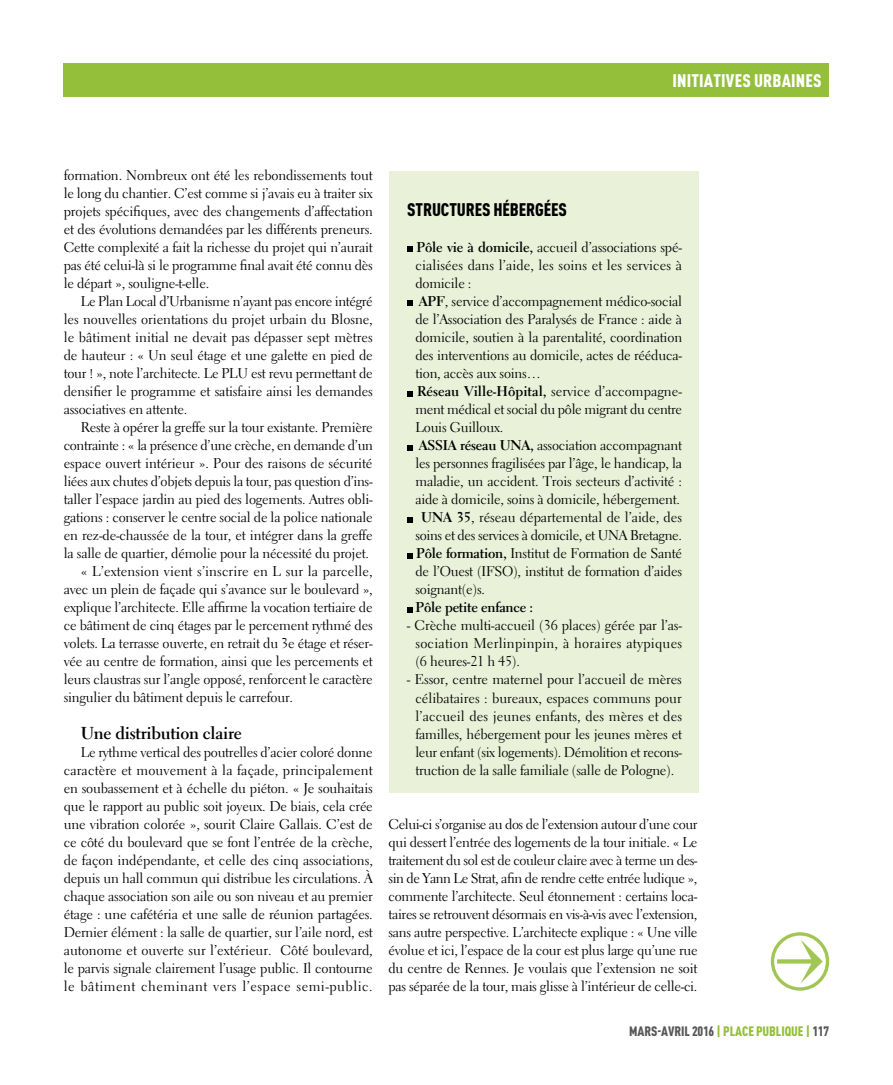
<style>
.page{position:relative;width:893px;height:1085px;background:#fff}
.page>*{position:absolute;margin:0;border:0;box-sizing:border-box;transform-origin:0 0}
.t1{font:900 condensed 18px "DINOT";letter-spacing:.01em;color:#fff}
.t2{font:900 condensed 18px "DINOT";letter-spacing:-.005em;color:#000}
.t3{font:700 17.25px "Electra LT Std";letter-spacing:-.015em;color:#000}
.t4{font:14.1px/18px "Electra LT Std";letter-spacing:-.015em;color:#000;text-align:justify}
.t5{font:14.1px "Electra LT Std";letter-spacing:.005em;color:#000}
.t6{font:700 14.1px "Electra LT Std";letter-spacing:.005em;color:#000}
.t7{font:700 14.1px "Electra LT Std";letter-spacing:-.015em;color:#000}
.t8{font:900 condensed 13.5px "DINOT";letter-spacing:-.005em;color:#58585a}
.s1{font-weight:700}
.s2{font-weight:400}
.s3{color:#93bf3a}
</style>
<div class="page">
<div style="left:64px;top:64px;width:765px;height:33px;background:#93bf3a"></div>
<svg style="left:771px;top:932px;width:58px;height:58px"></svg>
<div style="left:390px;top:171px;width:309px;height:621px;background:#eaf1d9"></div>
<svg style="left:407px;top:246px;width:5px;height:6px"></svg>
<svg style="left:407px;top:300px;width:5px;height:6px"></svg>
<svg style="left:407px;top:391px;width:5px;height:5px"></svg>
<svg style="left:407px;top:445px;width:5px;height:5px"></svg>
<svg style="left:407px;top:517px;width:5px;height:5px"></svg>
<svg style="left:407px;top:553px;width:5px;height:5px"></svg>
<svg style="left:407px;top:607px;width:5px;height:5px"></svg>
<p class="t1" style="left:672px;top:70px;width:151px">INITIATIVES URBAINES</p>
<p class="t4" style="left:64px;top:166px;width:311px">formation. Nombreux ont été les rebondissements tout le long du chantier. C’est comme si j’avais eu à traiter six projets spécifiques, avec des changements d’affectation et des évolutions demandées par les différents preneurs.<br>Cette complexité a fait la richesse du projet qui n’aurait pas été celui-là si le programme final avait été connu dès le départ », souligne-t-elle.</p>
<p class="t4" style="left:64px;top:292px;width:311px;text-indent:17px">Le Plan Local d’Urbanisme n’ayant pas encore intégré les nouvelles orientations du projet urbain du Blosne, le bâtiment initial ne devait pas dépasser sept mètres de hauteur : « Un seul étage et une galette en pied de tour ! », note l’architecte. Le PLU est revu permettant de densifier le programme et satisfaire ainsi les demandes associatives en attente.</p>
<p class="t4" style="left:81px;top:418px;width:293px">Reste à opérer la greffe sur la tour existante. Première</p>
<p class="t4" style="left:64px;top:436px;width:311px">contrainte : « la présence d’une crèche, en demande d’un</p>
<p class="t4" style="left:64px;top:454px;width:310px">espace ouvert intérieur ». Pour des raisons de sécurité</p>
<p class="t4" style="left:64px;top:472px;width:310px">liées aux chutes d’objets depuis la tour, pas question d’ins-</p>
<p class="t4" style="left:64px;top:490px;width:310px">taller l’espace jardin au pied des logements. Autres obli-</p>
<p class="t4" style="left:64px;top:508px;width:310px">gations : conserver le centre social de la police nationale</p>
<p class="t4" style="left:64px;top:526px;width:310px">en rez-de-chaussée de la tour, et intégrer dans la greffe</p>
<p class="t4" style="left:64px;top:544px;width:307px">la salle de quartier, démolie pour la nécessité du projet.</p>
<p class="t5" style="left:81px;top:563px;width:293px">« L’extension vient s’inscrire en L sur la parcelle,</p>
<p class="t4" style="left:64px;top:580px;width:311px">avec un plein de façade qui s’avance sur le boulevard »,</p>
<p class="t4" style="left:64px;top:598px;width:310px">explique l’architecte. Elle affirme la vocation tertiaire de</p>
<p class="t4" style="left:64px;top:616px;width:310px">ce bâtiment de cinq étages par le percement rythmé des</p>
<p class="t4" style="left:64px;top:634px;width:310px">volets. La terrasse ouverte, en retrait du 3e étage et réser-</p>
<p class="t4" style="left:64px;top:652px;width:310px">vée au centre de formation, ainsi que les percements et</p>
<p class="t4" style="left:64px;top:670px;width:310px">leurs claustras sur l’angle opposé, renforcent le caractère</p>
<p class="t4" style="left:64px;top:688px;width:231px">singulier du bâtiment depuis le carrefour.</p>
<p class="t3" style="left:81px;top:721px;width:163px">Une distribution claire</p>
<p class="t4" style="left:64px;top:742px;width:311px;text-indent:17px">Le rythme vertical des poutrelles d’acier coloré donne caractère et mouvement à la façade, principalement en soubassement et à échelle du piéton. « Je souhaitais que le rapport au public soit joyeux. De biais, cela crée une vibration colorée », sourit Claire Gallais. C’est de ce côté du boulevard que se font l’entrée de la crèche, de façon indépendante, et celle des cinq associations, depuis un hall commun qui distribue les circulations. À chaque association son aile ou son niveau et au premier étage : une cafétéria et une salle de réunion partagées.<br>Dernier élément : la salle de quartier, sur l’aile nord, est autonome et ouverte sur l’extérieur. Côté boulevard, le parvis signale clairement l’usage public. Il contourne le bâtiment cheminant vers l’espace semi-public.</p>
<p class="t2" style="left:407px;top:198px;width:10px">STRUCTURES</p>
<p class="t2" style="left:493px;top:198px;width:66px">HÉBERGÉES</p>
<p class="t4" style="left:416px;top:238px;width:267px"><span class="s1">Pôle vie à domicile,</span> accueil d’associations spé-</p>
<p class="t5" style="left:415px;top:257px;width:268px">cialisées dans l’aide, les soins et les services à</p>
<p class="t4" style="left:415px;top:274px;width:58px">domicile :</p>
<p class="t4" style="left:419px;top:292px;width:265px"><span class="s1">APF</span>, service d’accompagnement médico-social</p>
<p class="t4" style="left:415px;top:310px;width:268px">de l’Association des Paralysés de France : aide à</p>
<p class="t4" style="left:415px;top:328px;width:268px">domicile, soutien à la parentalité, coordination</p>
<p class="t4" style="left:415px;top:346px;width:268px">des interventions au domicile, actes de rééduca-</p>
<p class="t4" style="left:415px;top:364px;width:127px">tion, accès aux soins…</p>
<p class="t6" style="left:417px;top:382px;width:266px">Réseau Ville-Hôpital, <span class="s2">service d’accompagne-</span></p>
<p class="t4" style="left:415px;top:400px;width:268px">ment médical et social du pôle migrant du centre</p>
<p class="t4" style="left:415px;top:418px;width:89px">Louis Guilloux.</p>
<p class="t4" style="left:419px;top:436px;width:265px"><span class="s1">ASSIA réseau UNA,</span> association accompagnant</p>
<p class="t4" style="left:415px;top:454px;width:268px">les personnes fragilisées par l’âge, le handicap, la</p>
<p class="t4" style="left:415px;top:472px;width:268px">maladie, un accident. Trois secteurs d’activité :</p>
<p class="t4" style="left:415px;top:490px;width:266px">aide à domicile, soins à domicile, hébergement.</p>
<p class="t4" style="left:421px;top:508px;width:262px"><span class="s1">UNA 35</span>, réseau départemental de l’aide, des</p>
<p class="t4" style="left:415px;top:526px;width:268px">soins et des services à domicile, et UNA Bretagne.</p>
<p class="t4" style="left:416px;top:544px;width:267px"><span class="s1">Pôle formation,</span> Institut de Formation de Santé</p>
<p class="t4" style="left:415px;top:562px;width:268px">de l’Ouest (IFSO), institut de formation d’aides</p>
<p class="t4" style="left:415px;top:580px;width:71px">soignant(e)s.</p>
<p class="t7" style="left:416px;top:598px;width:119px">Pôle petite enfance :</p>
<p class="t4" style="left:415px;top:616px;width:268px;text-indent:-9px">- Crèche multi-accueil (36 places) gérée par l’as&shy;sociation Merlinpinpin, à horaires atypiques (6 heures-21 h 45).</p>
<p class="t4" style="left:415px;top:670px;width:268px;text-indent:-9px">- Essor, centre maternel pour l’accueil de mères célibataires : bureaux, espaces communs pour l’accueil des jeunes enfants, des mères et des familles, hébergement pour les jeunes mères et leur enfant (six logements). Démolition et recons&shy;truction de la salle familiale (salle de Pologne).</p>
<p class="t4" style="left:388px;top:814px;width:311px">Celui-ci s’organise au dos de l’extension autour d’une cour qui dessert l’entrée des logements de la tour initiale. « Le traitement du sol est de couleur claire avec à terme un des&shy;sin de Yann Le Strat, afin de rendre cette entrée ludique », commente l’architecte. Seul étonnement : certains loca&shy;taires se retrouvent désormais en vis-à-vis avec l’extension, sans autre perspective. L’architecte explique : « Une ville évolue et ici, l’espace de la cour est plus large qu’une rue du centre de Rennes. Je voulais que l’extension ne soit pas séparée de la tour, mais glisse à l’intérieur de celle-ci.</p>
<p class="t8" style="left:629px;top:1022px;width:201px">MARS-AVRIL 2016 <span class="s3">| PLACE PUBLIQUE |</span> 117</p>
</div>
